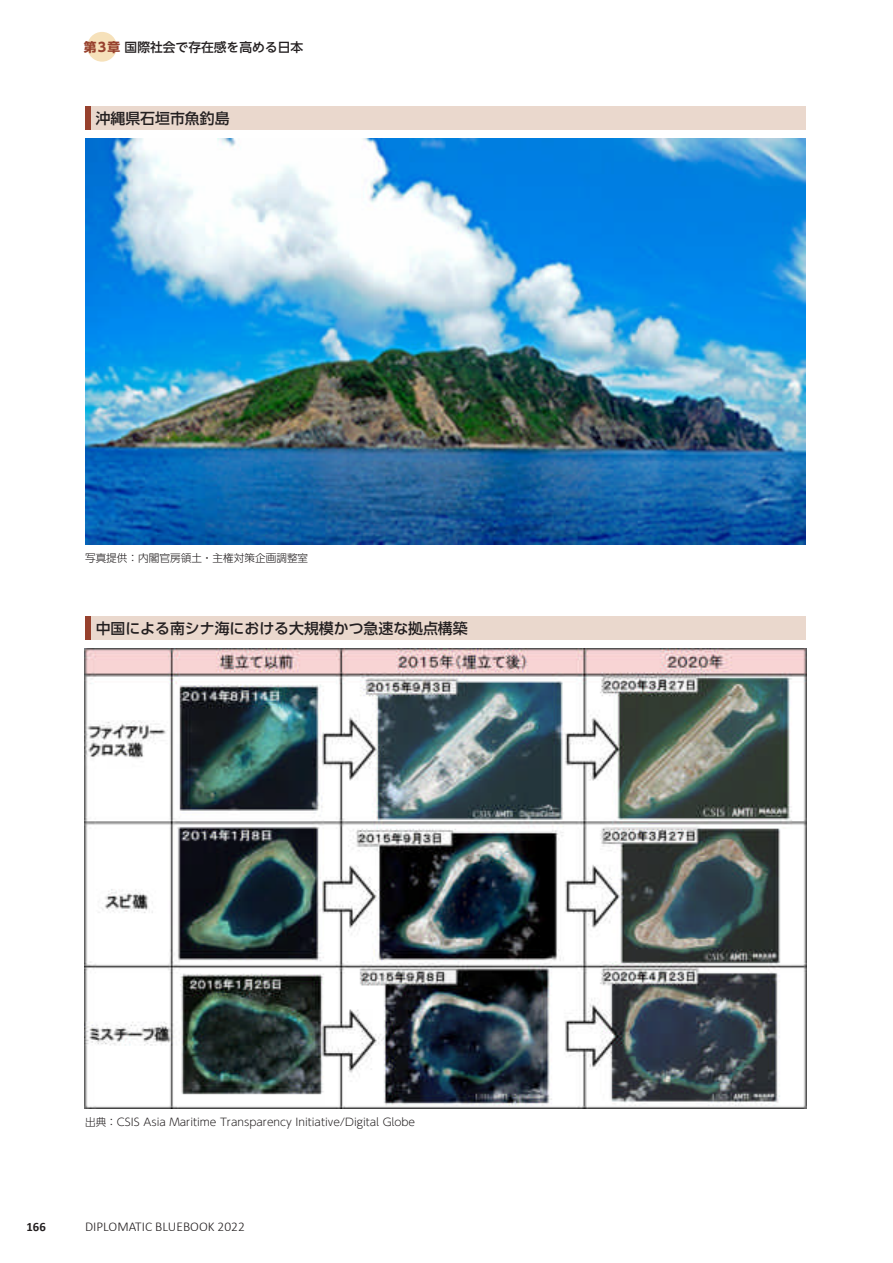
<style>
.page{position:relative;width:893px;height:1263px;background:#fff}
.page>*{position:absolute;margin:0;border:0;box-sizing:border-box;transform-origin:0 0}
.t1{font:500 14.85px "UD Shin Go Pr 6 N";color:#231f20}
.t2{font:300 13.5px "Calibri";color:#231f20}
.t3{font:500 12.75px "UD Shin Go NT Pr 6 N";color:#231f20}
.t4{font:700 12.75px "Calibri";color:#231f20}
.t5{font:300 10.65px "UD Shin Go Pr 6 N";color:#231f20}
.s1{font-weight:700;color:#97412e}
</style>
<div class="page">
<div style="left:85px;top:106px;width:6px;height:24px;background:#97412e"></div>
<div style="left:91px;top:106px;width:715px;height:24px;background:#ead8cd"></div>
<img style="left:85px;top:138px;width:721px;height:406px">
<div style="left:85px;top:617px;width:6px;height:23px;background:#97412e"></div>
<div style="left:91px;top:617px;width:715px;height:23px;background:#ead8cd"></div>
<img style="left:84px;top:648px;width:723px;height:460px">
<div style="left:87px;top:32px;width:30px;height:30px;background:#f6e1ba;border-radius:50%"></div>
<p class="t3" style="left:84px;top:36px;width:221px"><span class="s1">第3章</span>国際社会で存在感を高める日本</p>
<h1 class="t1" style="left:96px;top:106px;width:135px">沖縄県石垣市魚釣島</h1>
<p class="t5" style="left:85px;top:549px;width:225px">写真提供：内閣官房領土・主権対策企画調整室</p>
<h1 class="t1" style="left:96px;top:616px;width:374px">中国による南シナ海における大規模かつ急速な拠点構築</h1>
<p class="t5" style="left:85px;top:1113px;width:332px">出典：CSIS Asia Maritime Transparency Initiative/Digital Globe</p>
<p class="t4" style="left:26px;top:1217px;width:21px">166</p>
<p class="t2" style="left:85px;top:1218px;width:161px">DIPLOMATIC BLUEBOOK 2022</p>
</div>
